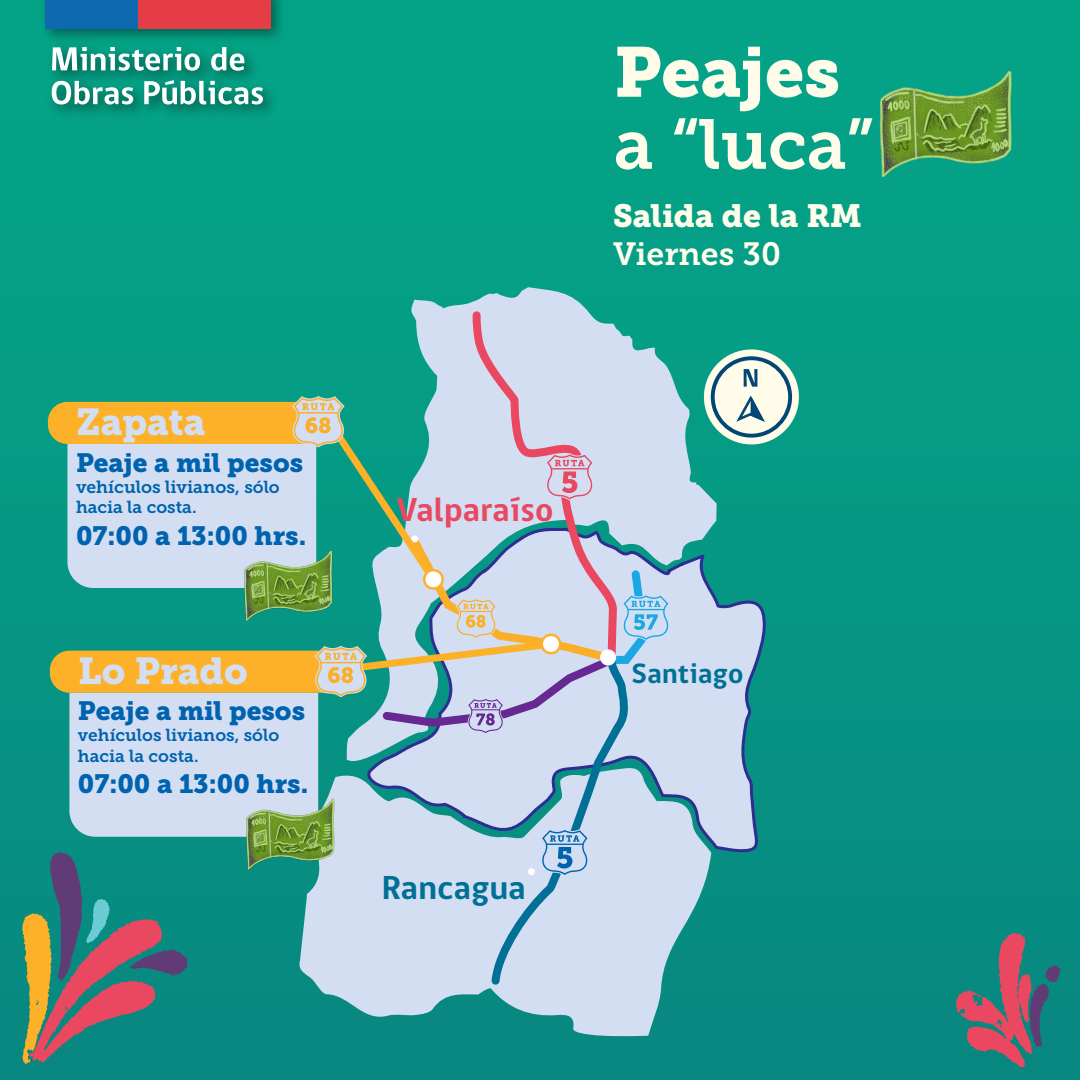
<style>
.page{position:relative;width:1080px;height:1080px;background:#fff}
.page>*{position:absolute;margin:0;border:0;box-sizing:border-box;transform-origin:0 0}
.t1{font:70px "Museo Slab 700";color:#fffde9}
.t2{font:70px "Museo Slab 900";color:#fffde9}
.t3{font:37.2px "Museo Slab 900";color:#d3def2}
.t4{font:700 34.1px "gob CL";letter-spacing:.01em;color:#e94860}
.t5{font:700 34.1px "gob CL";letter-spacing:.01em;color:#007096}
.t6{font:32px "Museo Slab 900";color:#fffde9}
.t7{font:32px "Museo Slab 700";color:#fffde9}
.t8{font:700 28.6px "gob CL";letter-spacing:.01em;color:#007096}
.t9{font:26.3px "Museo Slab 900";color:#0063af}
.t10{font:17.5px "Museo Slab 700";color:#0063af}
.t11{font:17.3px/20.7px "Museo Slab 700";color:#0063af}
.s1{font-size:17.3px}
</style>
<div class="page">
<div style="left:0;top:0;width:1080px;height:1080px;background:linear-gradient(to bottom,#03a687,#088880)"></div>
<img style="left:35px;top:0;width:256px;height:125px">
<div style="left:45px;top:0;width:93px;height:29px;background:#0e69af"></div>
<div style="left:138px;top:0;width:133px;height:29px;background:#e63c46"></div>
<svg style="left:52px;top:47px;width:148px;height:24px"></svg>
<svg style="left:52px;top:81px;width:81px;height:24px"></svg>
<svg style="left:144px;top:80px;width:119px;height:25px"></svg>
<svg style="left:211px;top:47px;width:33px;height:24px"></svg>
<img style="left:876px;top:65px;width:140px;height:120px">
<svg style="left:711px;top:526px;width:56px;height:328px;background:#71b4bc"></svg>
<svg style="left:347px;top:287px;width:370px;height:482px;background:#68bbba"></svg>
<svg style="left:670px;top:767px;width:41px;height:271px;background:#6ab1b7"></svg>
<svg style="left:468px;top:307px;width:153px;height:89px;background:#ccd3e5"></svg>
<div style="left:704px;top:349px;width:95px;height:95px;background:#fffde9;border-radius:50%"></div>
<svg style="left:711px;top:356px;width:81px;height:82px"></svg>
<svg style="left:22px;top:396px;width:648px;height:668px;background:#7bb4b2"></svg>
<svg style="left:956px;top:932px;width:104px;height:135px;background:#566f75"></svg>
<h2 class="t3" style="left:76px;top:401px;width:131px">Zapata</h2>
<p class="t9" style="left:76px;top:447px;width:229px">Peaje a mil pesos</p>
<p class="t10" style="left:76px;top:477px;width:205px">vehículos livianos, <span class="s1">sólo</span></p>
<p class="t11" style="left:76px;top:497px;width:122px">hacia la costa.</p>
<p class="t9" style="left:76px;top:521px;width:232px">07:00 a 13:00 hrs.</p>
<h2 class="t3" style="left:78px;top:649px;width:171px">Lo Prado</h2>
<p class="t9" style="left:78px;top:696px;width:229px">Peaje a mil pesos</p>
<p class="t11" style="left:78px;top:725px;width:203px">vehículos livianos, sólo hacia la costa.</p>
<p class="t9" style="left:78px;top:769px;width:232px">07:00 a 13:00 hrs.</p>
<h1 class="t2" style="left:614px;top:32px;width:228px">Peajes</h1>
<h1 class="t1" style="left:614px;top:105px;width:261px">a “luca”</h1>
<p class="t6" style="left:613px;top:198px;width:250px">Salida de la RM</p>
<p class="t7" style="left:613px;top:236px;width:170px">Viernes 30</p>
<p class="t4" style="left:397px;top:487px;width:158px">Valparaíso</p>
<p class="t5" style="left:382px;top:864px;width:145px">Rancagua</p>
<p class="t8" style="left:631px;top:654px;width:114px">Santiago</p>
</div>
